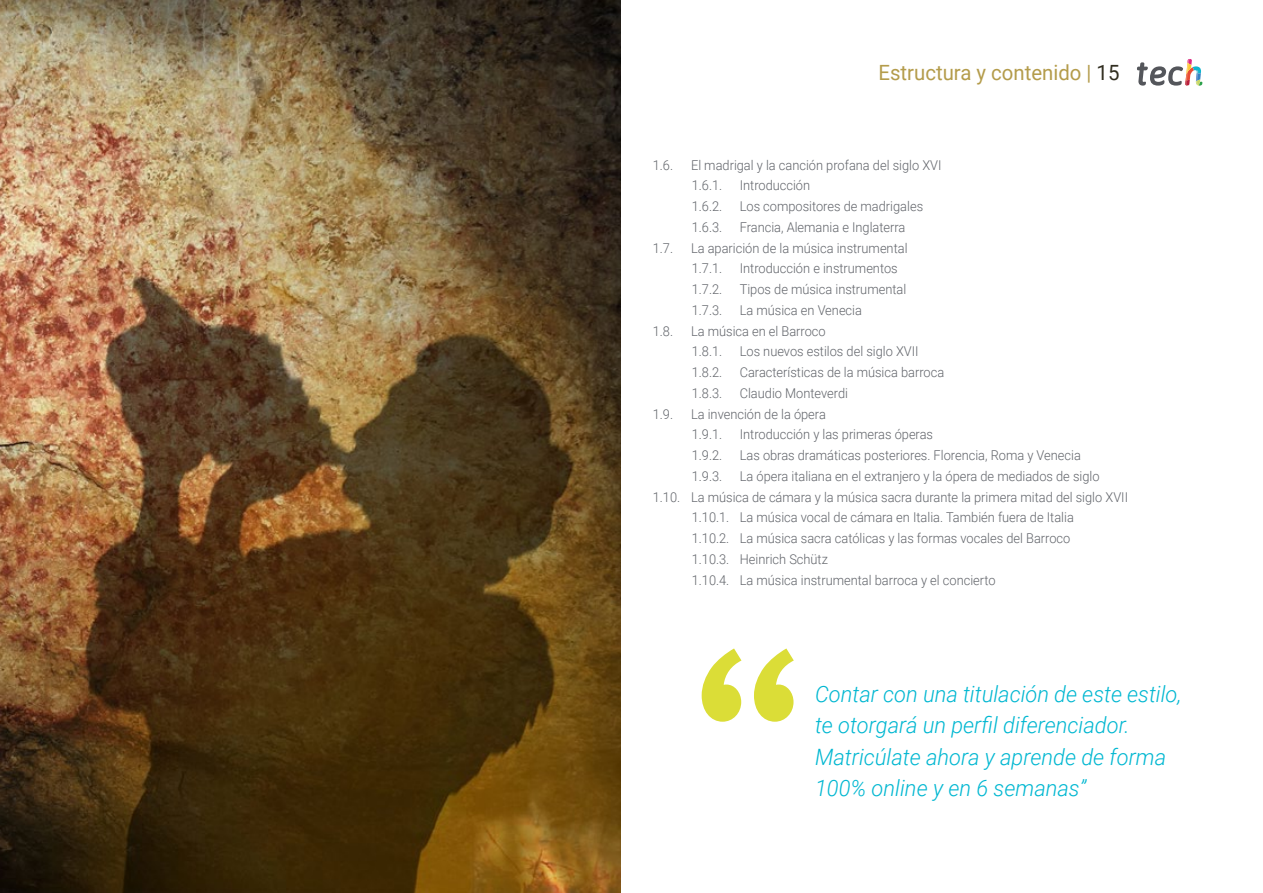
<style>
.page{position:relative;width:1263px;height:893px;background:#fff}
.page>*{position:absolute;margin:0;border:0;box-sizing:border-box;transform-origin:0 0}
.t1{font:italic 300 22.5px/31.5px "Roboto";color:#00b7d1}
.t2{font:21px "Roboto";color:#b49c4b}
.t3{font:300 13.5px/20.7px "Roboto";color:#61646a;scale:.95 1}
.s1{color:#312e20}
</style>
<div class="page">
<svg style="left:1137px;top:59px;width:65px;height:27px"></svg>
<img style="left:0;top:0;width:621px;height:893px">
<svg style="left:702px;top:648px;width:92px;height:74px"></svg>
<h2 class="t2" style="left:878px;top:57px;width:242px">Estructura y contenido | <span class="s1">15</span></h2>
<p class="t3" style="left:653px;top:154px;width:23px">1.6.</p>
<p class="t3" style="left:691px;top:154px;width:265px">El madrigal y la canción profana del siglo XVI<br>1.6.1.</p>
<p class="t3" style="left:740px;top:175px;width:76px">Introducción</p>
<p class="t3" style="left:692px;top:195px;width:34px">1.6.2.</p>
<p class="t3" style="left:740px;top:195px;width:195px">Los compositores de madrigales</p>
<p class="t3" style="left:692px;top:216px;width:34px">1.6.3.</p>
<p class="t3" style="left:740px;top:216px;width:176px">Francia, Alemania e Inglaterra</p>
<p class="t3" style="left:653px;top:237px;width:23px">1.7.</p>
<p class="t3" style="left:691px;top:237px;width:229px">La aparición de la música instrumental<br>1.7.1.</p>
<p class="t3" style="left:740px;top:258px;width:168px">Introducción e instrumentos</p>
<p class="t3" style="left:692px;top:278px;width:34px">1.7.2.</p>
<p class="t3" style="left:740px;top:278px;width:177px">Tipos de música instrumental</p>
<p class="t3" style="left:692px;top:299px;width:34px">1.7.3.</p>
<p class="t3" style="left:740px;top:299px;width:130px">La música en Venecia</p>
<p class="t3" style="left:653px;top:320px;width:23px">1.8.</p>
<p class="t3" style="left:691px;top:320px;width:143px">La música en el Barroco<br>1.8.1.</p>
<p class="t3" style="left:740px;top:341px;width:190px">Los nuevos estilos del siglo XVII</p>
<p class="t3" style="left:692px;top:361px;width:34px">1.8.2.</p>
<p class="t3" style="left:740px;top:361px;width:217px">Características de la música barroca</p>
<p class="t3" style="left:692px;top:382px;width:34px">1.8.3.</p>
<p class="t3" style="left:740px;top:382px;width:116px">Claudio Monteverdi</p>
<p class="t3" style="left:653px;top:403px;width:23px">1.9.</p>
<p class="t3" style="left:691px;top:403px;width:143px">La invención de la ópera<br>1.9.1.</p>
<p class="t3" style="left:740px;top:424px;width:205px">Introducción y las primeras óperas</p>
<p class="t3" style="left:692px;top:444px;width:34px">1.9.2.</p>
<p class="t3" style="left:740px;top:444px;width:361px">Las obras dramáticas posteriores. Florencia, Roma y Venecia</p>
<p class="t3" style="left:692px;top:465px;width:34px">1.9.3.</p>
<p class="t3" style="left:740px;top:465px;width:380px">La ópera italiana en el extranjero y la ópera de mediados de siglo</p>
<p class="t3" style="left:653px;top:486px;width:502px">1.10. La música de cámara y la música sacra durante la primera mitad del siglo XVII</p>
<p class="t3" style="left:692px;top:507px;width:404px">1.10.1. La música vocal de cámara en Italia. También fuera de Italia</p>
<p class="t3" style="left:692px;top:527px;width:400px">1.10.2. La música sacra católicas y las formas vocales del Barroco</p>
<p class="t3" style="left:692px;top:548px;width:145px">1.10.3. Heinrich Schütz</p>
<p class="t3" style="left:692px;top:569px;width:321px">1.10.4. La música instrumental barroca y el concierto</p>
<h1 class="t1" style="left:815px;top:677px;width:368px">Contar con una titulación de este estilo, te otorgará un perfil diferenciador.<br>Matricúlate ahora y aprende de forma 100% online y en 6 semanas”</h1>
</div>
